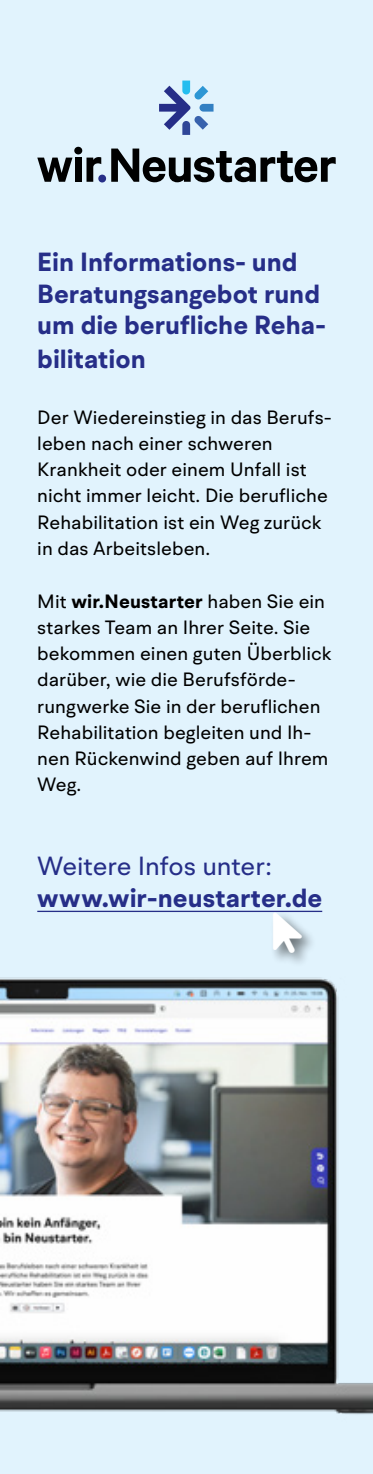
<style>
.page{position:relative;width:373px;height:1474px;background:#fff}
.page>*{position:absolute;margin:0;border:0;box-sizing:border-box;transform-origin:0 0}
.t1{font:700 26.25px/32.2px "BR Hendrix";color:#262e88}
.t2{font:26.25px "BR Hendrix";letter-spacing:-.005em;color:#262e88}
.t3{font:19.25px/26.2px "BR Hendrix";letter-spacing:.005em;color:#000}
.s1{font-weight:700}
</style>
<div class="page">
<div style="left:0;top:0;width:372px;height:1473px;background:#e1f3fd"></div>
<img style="left:0;top:910px;width:372px;height:505px">
<hr style="left:37px;top:910px;width:284px;height:2px;background:#262e88">
<div style="left:270px;top:909px;width:47px;height:59px;background:#000;opacity:.5"></div>
<svg style="left:159px;top:81px;width:54px;height:54px"></svg>
<svg style="left:37px;top:158px;width:35px;height:24px"></svg>
<div style="left:75px;top:158px;width:6px;height:24px;background:#000"></div>
<svg style="left:86px;top:157px;width:15px;height:25px"></svg>
<svg style="left:111px;top:148px;width:224px;height:34px"></svg>
<div style="left:74px;top:147px;width:8px;height:7px;background:#000;border-radius:50%"></div>
<div style="left:98px;top:175px;width:8px;height:7px;background:#262e88;border-radius:50%"></div>
<svg style="left:272px;top:912px;width:29px;height:41px"></svg>
<h1 class="t1" style="left:37px;top:246px;width:289px">Ein Informations- und<br>Beratungsangebot rund um die berufliche Reha&shy;bilitation</h1>
<p class="t3" style="left:37px;top:404px;width:295px">Der Wiedereinstieg in das Berufs&shy;leben nach einer schweren<br>Krankheit oder einem Unfall ist nicht immer leicht. Die berufliche<br>Rehabilitation ist ein Weg zurück in das Arbeitsleben.</p>
<p class="t3" style="left:37px;top:587px;width:295px">Mit <span class="s1">wir.Neustarter</span> haben Sie ein starkes Team an Ihrer Seite. Sie bekommen einen guten Überblick darüber, wie die Berufsförde&shy;rungwerke Sie in der beruflichen<br>Rehabilitation begleiten und Ih&shy;nen Rückenwind geben auf Ihrem<br>Weg.</p>
<h1 class="t2" style="left:37px;top:849px;width:235px">Weitere Infos unter:</h1>
<h1 class="t1" style="left:37px;top:882px;width:286px">www.wir-neustarter.de</h1>
</div>
